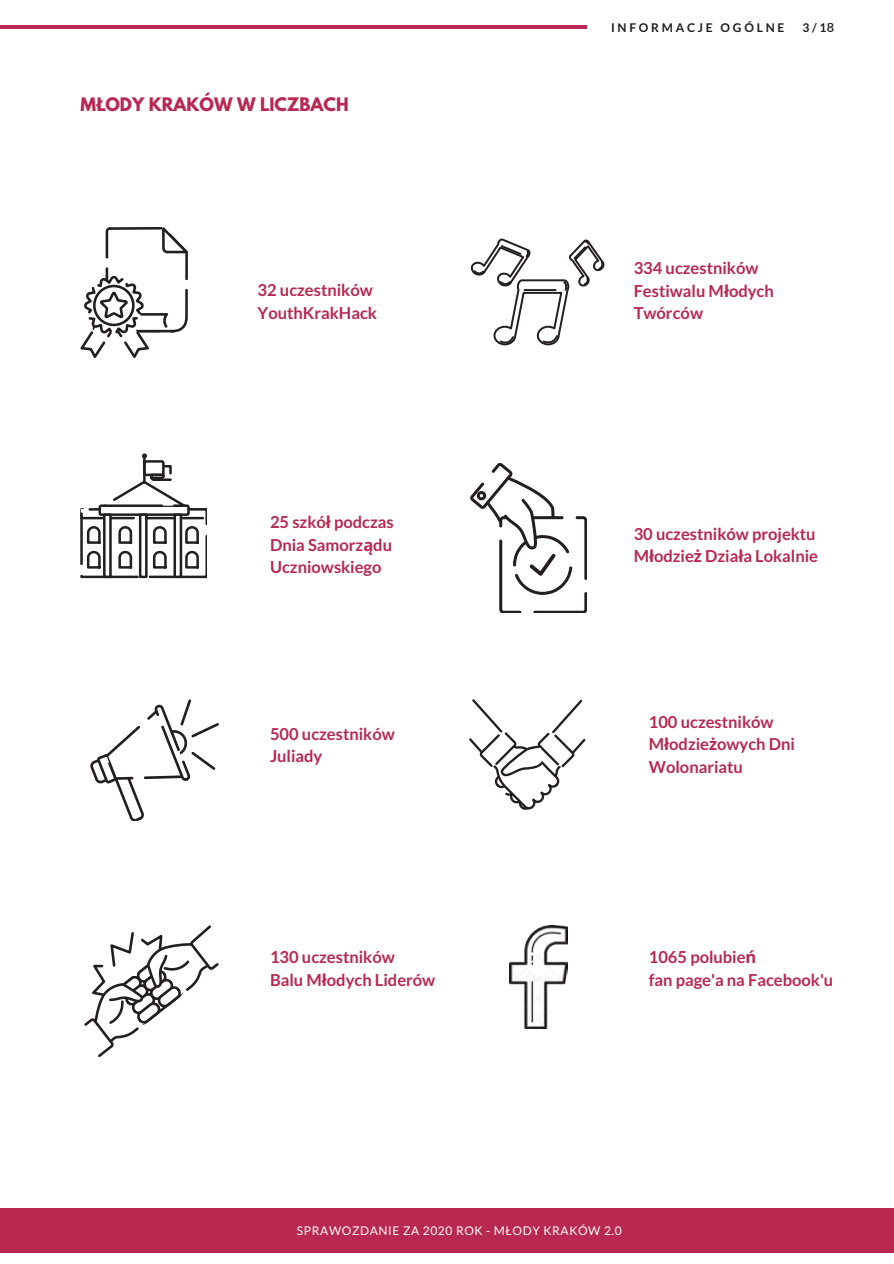
<style>
.page{position:relative;width:894px;height:1264px;background:#fff}
.page>*{position:absolute;margin:0;border:0;box-sizing:border-box;transform-origin:0 0}
.t1{font:700 16.5px/22.5px "Lato";color:#b82850}
.t2{font:700 16.5px "League Spartan";color:#b82850}
.t3{font:600 12.75px "Lato";color:#1d1d1b}
.t4{font:12px "Lato";letter-spacing:.05em;color:#fff}
.t5{font:700 12px "Lato";letter-spacing:.23em;color:#1d1d1b}
.s1{font-family:"Noto Sans"}
</style>
<div class="page">
<div style="left:0;top:1207px;width:893px;height:45px;background:#b82850"></div>
<hr style="left:0;top:25px;width:586px;height:3px;background:#b82850">
<svg style="left:470px;top:463px;width:116px;height:149px"></svg>
<svg style="left:90px;top:699px;width:129px;height:121px"></svg>
<svg style="left:469px;top:699px;width:116px;height:111px"></svg>
<svg style="left:80px;top:453px;width:126px;height:125px"></svg>
<svg style="left:80px;top:227px;width:107px;height:130px"></svg>
<svg style="left:84px;top:925px;width:135px;height:130px"></svg>
<img style="left:509px;top:925px;width:58px;height:103px">
<svg style="left:470px;top:238px;width:135px;height:107px"></svg>
<p class="t2" style="left:80px;top:92px;width:270px">MŁODY KRAKÓW W LICZBACH</p>
<p class="t1" style="left:257px;top:279px;width:121px">32 uczestników<br>YouthKrakHack</p>
<p class="t1" style="left:270px;top:510px;width:125px;text-align:justify">25 szkó<span class="s1">ł</span> podczas Dnia Samorz<span class="s1">ą</span>du Uczniowskiego</p>
<p class="t5" style="left:611px;top:21px;width:175px">INFORMACJE OGÓLNE</p>
<p class="t5" style="left:802px;top:21px;width:35px">3/19</p>
<p class="t3" style="left:826px;top:18px;width:9px">8</p>
<p class="t1" style="left:633px;top:257px;width:142px">334 uczestników<br>Festiwalu M<span class="s1">ł</span>odych<br>Twórców</p>
<p class="t1" style="left:633px;top:522px;width:186px">30 uczestników projektu<br>M<span class="s1">ł</span>odzie<span class="s1">ż</span> Dzia<span class="s1">ł</span>a Lokalnie</p>
<p class="t1" style="left:270px;top:722px;width:126px">500 uczestników<br>Juliady</p>
<p class="t1" style="left:648px;top:710px;width:148px">100 uczestników<br>M<span class="s1">ł</span>odzie<span class="s1">ż</span>owych Dni<br>Wolonariatu</p>
<p class="t1" style="left:270px;top:945px;width:167px">130 uczestników<br>Balu M<span class="s1">ł</span>odych Liderów</p>
<p class="t1" style="left:648px;top:945px;width:186px">1065 polubie<span class="s1">ń<br></span>fan page'a na Facebook'u</p>
<p class="t4" style="left:297px;top:1223px;width:326px">SPRAWOZDANIE ZA 2020 ROK - M<span class="s1">Ł</span>ODY KRAKÓW 2.0</p>
</div>
